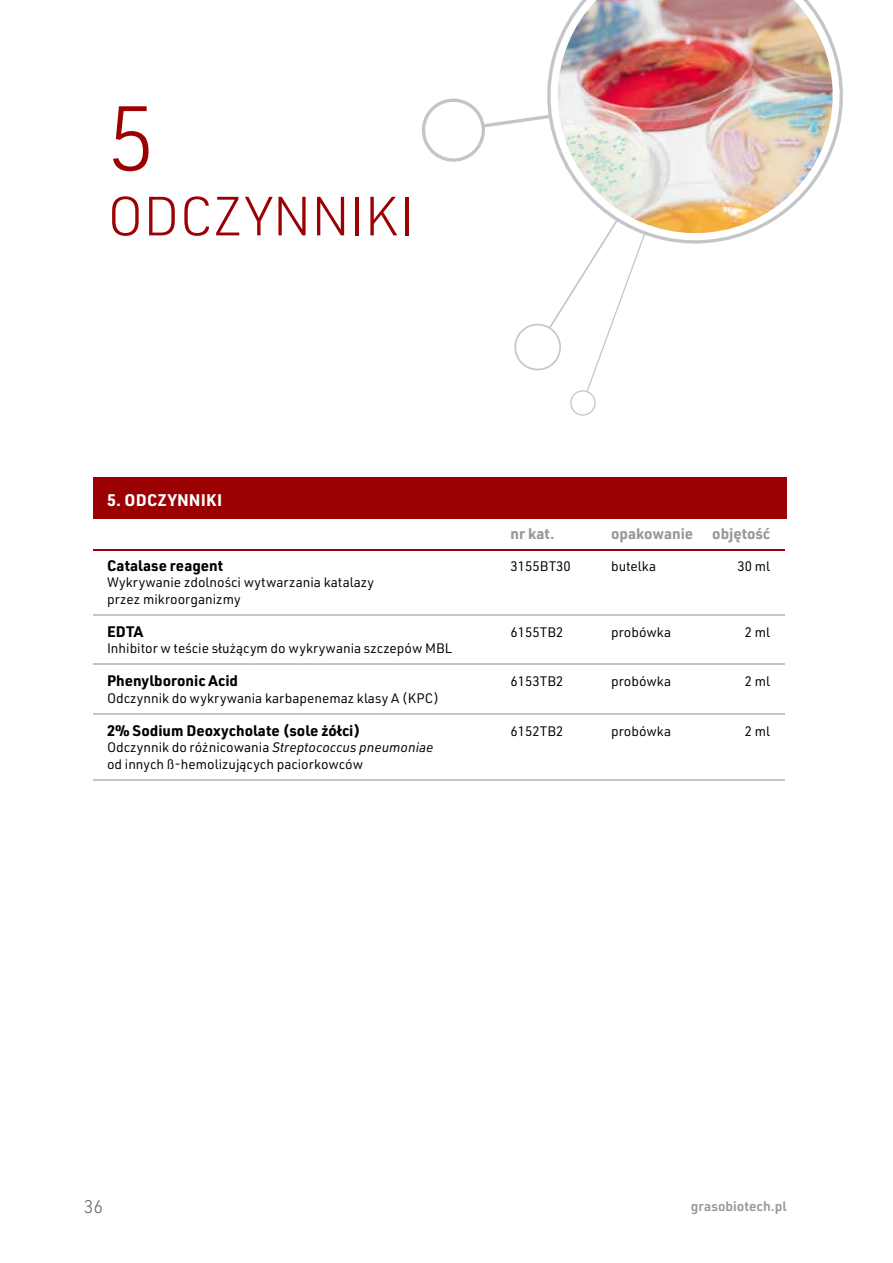
<style>
.page{position:relative;width:893px;height:1263px;background:#fff}
.page>*{position:absolute;margin:0;border:0;box-sizing:border-box;transform-origin:0 0}
.t1{font:300 90px "URWDIN";color:#9b0003}
.t2{font:300 54px "URWDIN";letter-spacing:-.01em;color:#9b0003}
.t3{font:300 18px "URWDIN";color:#68676c}
.t4{font:700 16.5px "URWDIN";letter-spacing:.01em;color:#fff}
.t5{font:700 15px "URWDIN";color:#000}
.t6{font:700 15px "URWDIN";color:#98989c}
.t7{font:13.5px/16.5px "URWDIN";color:#000}
.t8{font:600 13.5px "URWDIN";color:#98989c}
.s1{font-style:italic}
</style>
<div class="page">
<svg style="left:421px;top:98px;width:213px;height:318px"></svg>
<svg style="left:531px;top:41px;width:312px;height:223px"></svg>
<hr style="left:94px;top:614px;width:691px;height:2px;background:#c3c5c8">
<hr style="left:94px;top:663px;width:691px;height:2px;background:#c3c5c8">
<hr style="left:94px;top:713px;width:691px;height:2px;background:#c3c5c8">
<hr style="left:94px;top:779px;width:691px;height:2px;background:#c3c5c8">
<img style="left:558px;top:0;width:275px;height:233px">
<div style="left:94px;top:477px;width:693px;height:41px;background:#9b0003"></div>
<hr style="left:94px;top:549px;width:691px;height:1px;background:#9b0003">
<h1 class="t1" style="left:107px;top:80px;width:50px">5</h1>
<h2 class="t2" style="left:107px;top:181px;width:309px">ODCZYNNIKI</h2>
<p class="t4" style="left:107px;top:488px;width:117px">5. ODCZYNNIKI</p>
<p class="t6" style="left:511px;top:523px;width:45px">nr kat.</p>
<p class="t6" style="left:611px;top:523px;width:84px">opakowanie</p>
<p class="t6" style="left:712px;top:523px;width:59px">objętość</p>
<p class="t5" style="left:107px;top:555px;width:117px">Catalase reagent</p>
<p class="t7" style="left:511px;top:557px;width:62px">3155BT30</p>
<p class="t7" style="left:611px;top:557px;width:46px">butelka</p>
<p class="t7" style="left:737px;top:557px;width:34px">30 ml</p>
<p class="t7" style="left:107px;top:574px;width:269px">Wykrywanie zdolności wytwarzania katalazy przez mikroorganizmy</p>
<p class="t5" style="left:107px;top:621px;width:38px">EDTA</p>
<p class="t7" style="left:511px;top:623px;width:54px">6155TB2</p>
<p class="t7" style="left:611px;top:623px;width:62px">probówka</p>
<p class="t7" style="left:745px;top:623px;width:27px">2 ml</p>
<p class="t7" style="left:107px;top:640px;width:346px">Inhibitor w teście służącym do wykrywania szczepów MBL</p>
<p class="t5" style="left:107px;top:670px;width:133px">Phenylboronic Acid</p>
<p class="t7" style="left:511px;top:673px;width:54px">6153TB2</p>
<p class="t7" style="left:611px;top:673px;width:62px">probówka</p>
<p class="t7" style="left:745px;top:673px;width:27px">2 ml</p>
<p class="t7" style="left:107px;top:689px;width:334px">Odczynnik do wykrywania karbapenemaz klasy A (KPC)</p>
<p class="t5" style="left:107px;top:720px;width:255px">2% Sodium Deoxycholate (sole żółci)</p>
<p class="t7" style="left:511px;top:722px;width:54px">6152TB2</p>
<p class="t7" style="left:611px;top:722px;width:62px">probówka</p>
<p class="t7" style="left:745px;top:722px;width:27px">2 ml</p>
<p class="t7" style="left:107px;top:739px;width:328px">Odczynnik do różnicowania <span class="s1">Streptococcus pneumoniae </span>od innych ß-hemolizujących paciorkowców</p>
<h3 class="t3" style="left:84px;top:1195px;width:21px">36</h3>
<p class="t8" style="left:691px;top:1197px;width:97px">grasobiotech.pl</p>
</div>
